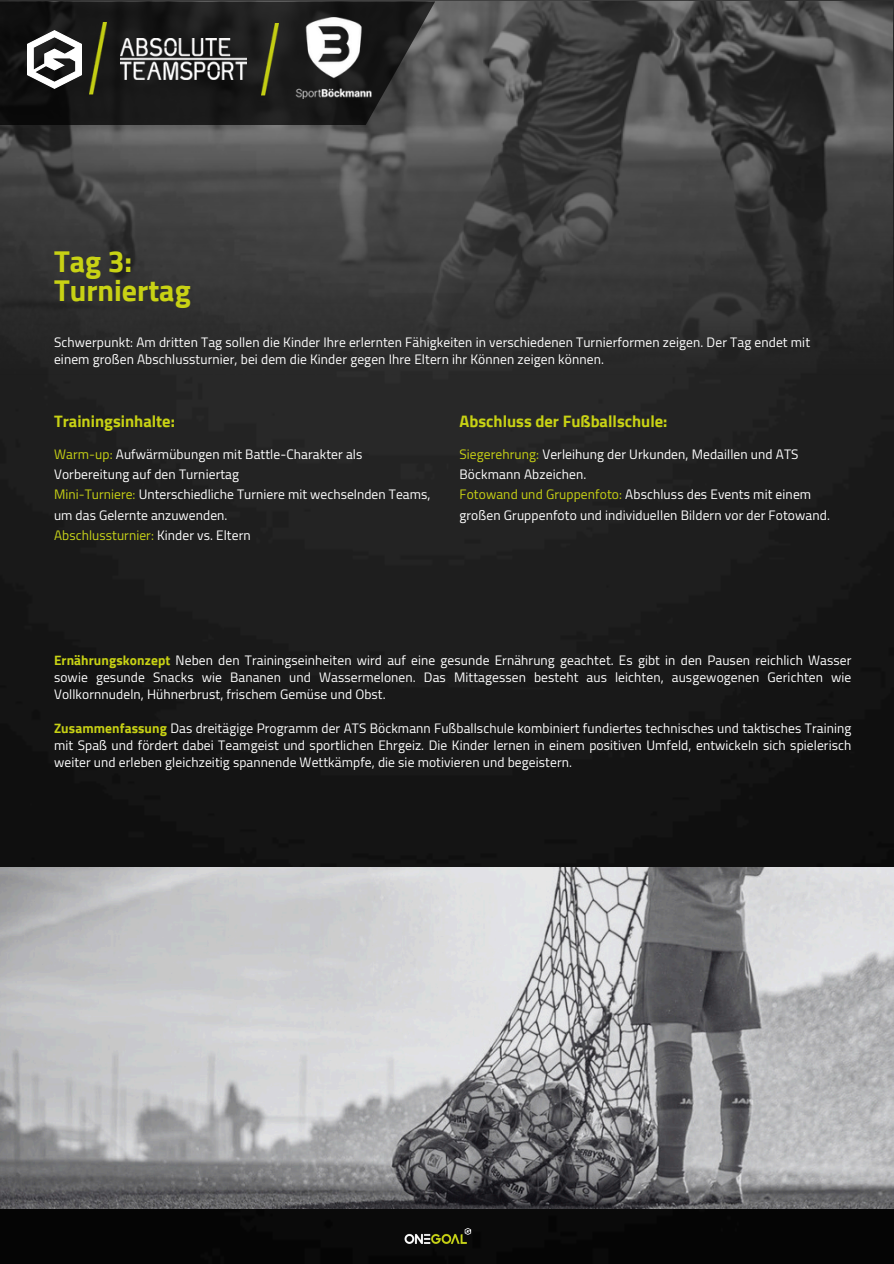
<style>
.page{position:relative;width:894px;height:1264px;background:#fff}
.page>*{position:absolute;margin:0;border:0;box-sizing:border-box;transform-origin:0 0}
.t1{font:700 30px/29.2px "Cairo";color:#c8d214}
.t2{font:700 16.5px "Cairo";color:#c8d214}
.t3{font:13.5px/16.8px "Cairo";letter-spacing:.01em;color:#fff}
.t4{font:13.5px "Cairo";letter-spacing:.005em;color:#c8d419}
.s1{color:#c8d214}
.s2{color:#fff}
.s3{font-weight:700;color:#c8d214}
</style>
<div class="page">
<img style="left:0;top:0;width:893px;height:1263px">
<img style="left:0;top:1px;width:892px;height:373px">
<img style="left:0;top:867px;width:893px;height:341px">
<svg style="left:0;top:1px;width:435px;height:124px;fill:#191919"></svg>
<img style="left:27px;top:31px;width:54px;height:57px">
<img style="left:261px;top:23px;width:13px;height:72px">
<img style="left:121px;top:39px;width:126px;height:40px">
<img style="left:274px;top:18px;width:120px;height:81px">
<img style="left:89px;top:22px;width:17px;height:72px">
<img style="left:397px;top:1220px;width:76px;height:30px">
<p class="t1" style="left:54px;top:247px;width:138px">Tag 3:<br>Turniertag</p>
<p class="t3" style="left:54px;top:333px;width:757px">Schwerpunkt: Am dritten Tag sollen die Kinder Ihre erlernten Fähigkeiten in verschiedenen Turnierformen zeigen. Der Tag endet mit einem großen Abschlussturnier, bei dem die Kinder gegen Ihre Eltern ihr Können zeigen können.</p>
<p class="t2" style="left:54px;top:411px;width:122px">Trainingsinhalte:</p>
<p class="t2" style="left:459px;top:411px;width:209px">Abschluss der Fußballschule:</p>
<p class="t3" style="left:54px;top:444px;width:310px;line-height:20.2px"><span class="s1">Warm-up:</span> Aufwärmübungen mit Battle-Charakter als<br>Vorbereitung auf den Turniertag</p>
<h2 class="t3" style="left:54px;top:484px;width:378px;line-height:20.2px"><span class="s1">Mini-Turniere:</span> Unterschiedliche Turniere mit wechselnden Teams, um das Gelernte anzuwenden.</h2>
<p class="t4" style="left:54px;top:527px;width:198px">Abschlussturnier: <span class="s2">Kinder vs. Eltern</span></p>
<p class="t3" style="left:459px;top:445px;width:340px"><span class="s1">Siegerehrung:</span> Verleihung der Urkunden, Medaillen und ATS</p>
<h2 class="t3" style="left:459px;top:466px;width:128px">Böckmann Abzeichen.</h2>
<p class="t3" style="left:459px;top:486px;width:353px"><span class="s1">Fotowand und Gruppenfoto:</span> Abschluss des Events mit einem</p>
<p class="t3" style="left:459px;top:506px;width:372px">großen Gruppenfoto und individuellen Bildern vor der Fotowand.</p>
<p class="t3" style="left:54px;top:652px;width:798px;text-align:justify"><span class="s3">Ernährungskonzept</span> Neben den Trainingseinheiten wird auf eine gesunde Ernährung geachtet. Es gibt in den Pausen reichlich Wasser sowie gesunde Snacks wie Bananen und Wassermelonen. Das Mittagessen besteht aus leichten, ausgewogenen Gerichten wie Vollkornnudeln, Hühnerbrust, frischem Gemüse und Obst.</p>
<p class="t3" style="left:54px;top:719px;width:798px;text-align:justify"><span class="s3">Zusammenfassung</span> Das dreitägige Programm der ATS Böckmann Fußballschule kombiniert fundiertes technisches und taktisches Training mit Spaß und fördert dabei Teamgeist und sportlichen Ehrgeiz. Die Kinder lernen in einem positiven Umfeld, entwickeln sich spielerisch weiter und erleben gleichzeitig spannende Wettkämpfe, die sie motivieren und begeistern.</p>
</div>
